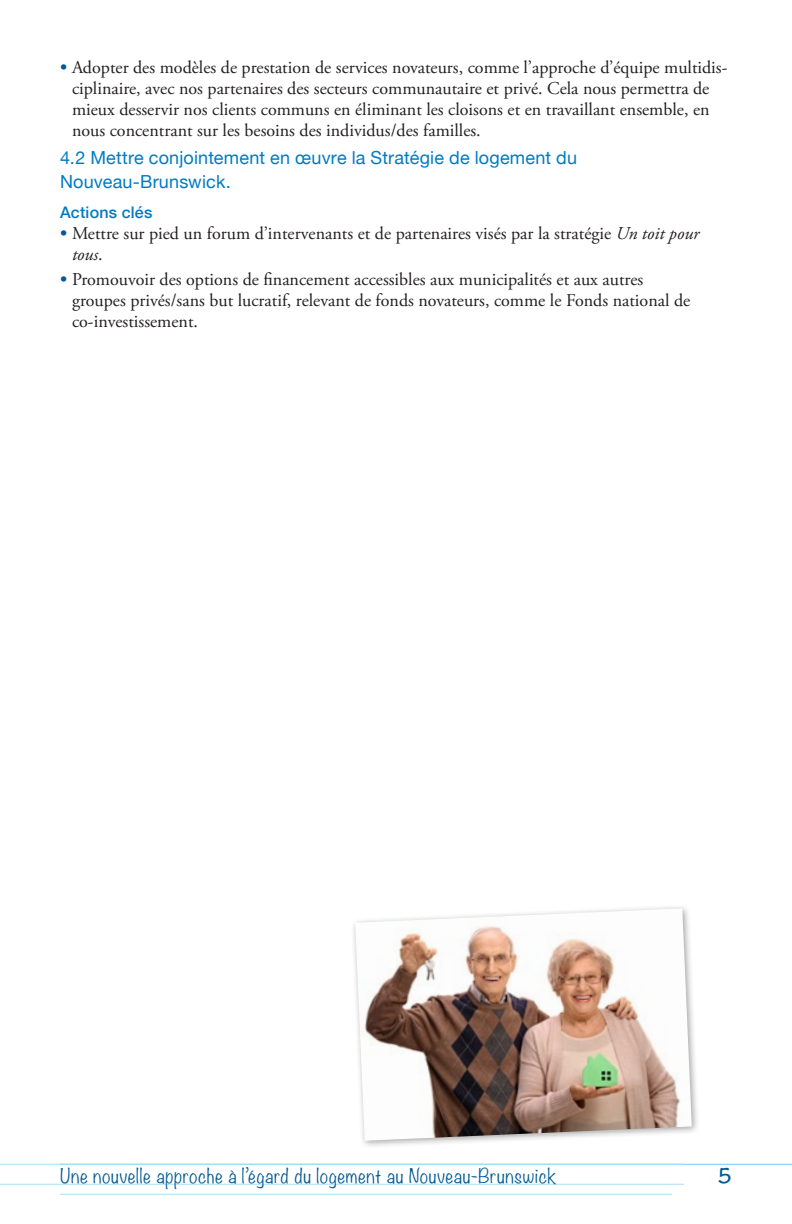
<style>
.page{position:relative;width:792px;height:1224px;background:#fff}
.page>*{position:absolute;margin:0;border:0;box-sizing:border-box;transform-origin:0 0}
.t1{font:18px/21px "Adobe Garamond Pro";color:#231f20}
.Heading_3{font:18px/24px "Helvetica Neue";letter-spacing:.01em;color:#007bc2}
.t2{font:300 18px "Noteworthy";letter-spacing:.04em;color:#015a92}
.t3{font:700 18px "Noteworthy";color:#015a92}
.Heading_4{font:500 16px "Helvetica Neue";letter-spacing:.015em;color:#007bc2}
.s1{font-weight:600;color:#015a92}
.s2{font-style:italic}
</style>
<div class="page">
<div style="left:350px;top:903px;width:350px;height:246px;background:#231f20;opacity:.4"></div>
<img style="left:355px;top:908px;width:337px;height:233px">
<hr style="left:60px;top:1164px;width:732px;height:1px;background:#6bcff6">
<hr style="left:0;top:1184px;width:684px;height:1px;background:#aae0f9">
<hr style="left:60px;top:1194px;width:612px;height:1px;background:#aae0f9">
<hr style="left:0;top:1164px;width:684px;height:1px;background:#aae0f9">
<p class="t1" style="left:72px;top:57px;width:657px;text-indent:-12px"><span class="s1">•</span> Adopter des modèles de prestation de services novateurs, comme l’approche d’équipe multidis&shy;ciplinaire, avec nos partenaires des secteurs communautaire et privé. Cela nous permettra de mieux desservir nos clients communs en éliminant les cloisons et en travaillant ensemble, en nous concentrant sur les besoins des individus/des familles.</p>
<h3 class="Heading_3" style="left:60px;top:147px;width:519px">4.2 Mettre conjointement en œuvre la Stratégie de logement du<br>Nouveau-Brunswick.</h3>
<p class="Heading_4" style="left:60px;top:199px;width:94px">Actions clés</p>
<p class="t1" style="left:72px;top:223px;width:629px;text-indent:-12px"><span class="s1">•</span> Mettre sur pied un forum d’intervenants et de partenaires visés par la stratégie <span class="s2">Un toit pour tous</span>.</p>
<p class="t1" style="left:72px;top:269px;width:620px;text-indent:-12px"><span class="s1">•</span> Promouvoir des options de financement accessibles aux municipalités et aux autres groupes privés/sans but lucratif, relevant de fonds novateurs, comme le Fonds national de co-investissement.</p>
<p class="t2" style="left:60px;top:1160px;width:498px">Une nouvelle approche à l’égard du logement au Nouveau-Brunswick</p>
<p class="t3" style="left:718px;top:1160px;width:15px">5</p>
</div>
